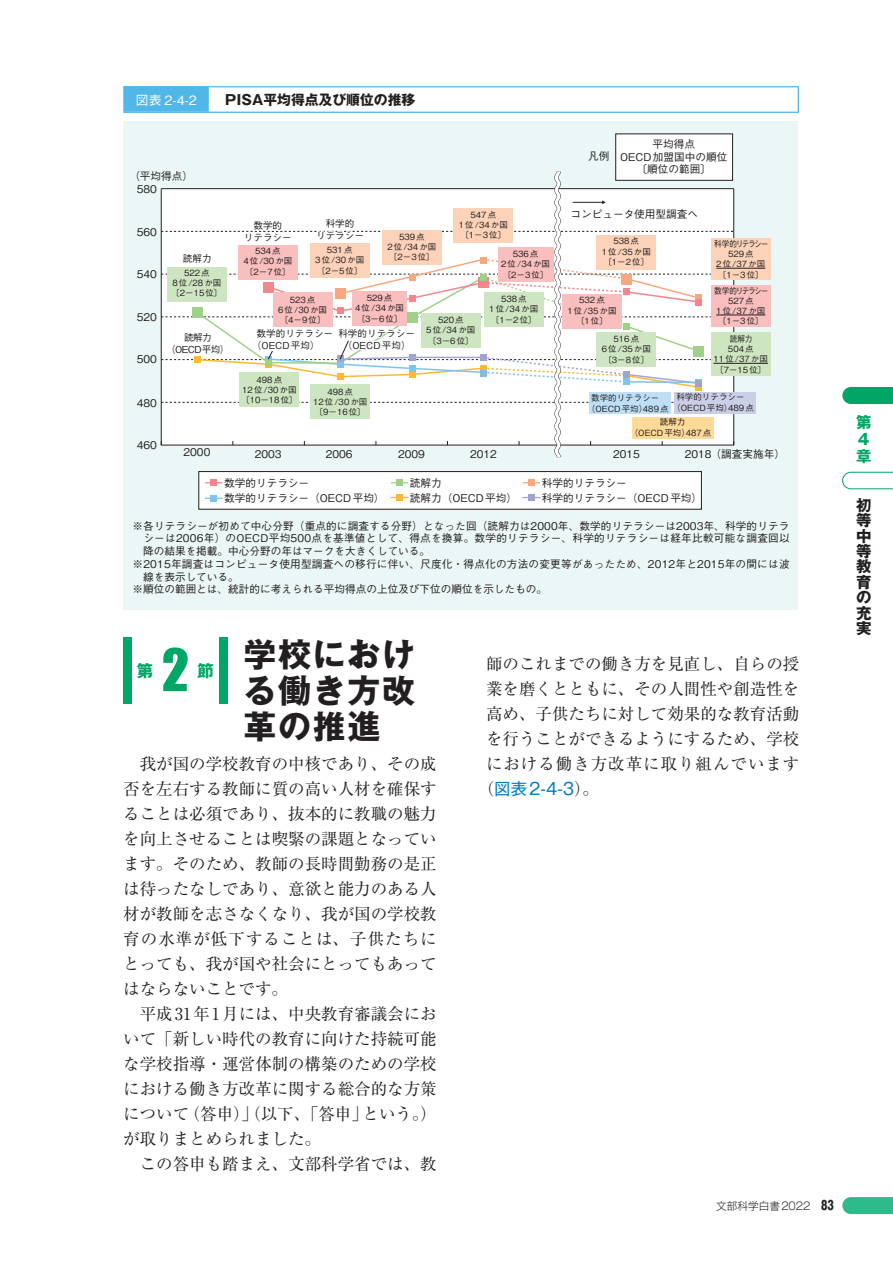
<style>
.page{position:relative;width:893px;height:1263px;background:#fff}
.page>*{position:absolute;margin:0;border:0;box-sizing:border-box;transform-origin:0 0}
.t1{font:54.15px "Impact";color:#00a665}
.t2{font:700 33px/36.2px "Gothic MB101 Pro";letter-spacing:.05em;color:#231f20;text-align:justify}
.t3{font:16.5px/25px "Ryumin Pro";color:#231f20;text-align:justify}
.t4{font:16.5px "Gothic MB101 Pro";color:#007ec5}
.t5{font:700 16.5px "Gothic MB101 Pro";color:#00a665}
.t6{font:700 15.45px/15.5px "Gothic MB101 Pro";color:#231f20;text-align:justify}
.t7{font:700 15.45px/17.4px "Gothic MB101 Pro";color:#00a665;text-align:justify}
.t8{font:700 13.8px "Gothic MB101 Pro";color:#231f20}
.t9{font:500 12.75px "Gothic BBB Pro";color:#fff}
.t10{font:500 10.65px/12.8px "Gothic BBB Pro";letter-spacing:.01em;color:#231f20}
.t11{font:500 10.65px/12.8px "Gothic BBB Pr 6 N";color:#231f20;text-align:center}
.t12{font:300 10.65px "Gothic MB101 Pro";color:#231f20}
.t13{font:500 9.6px/12px "Gothic BBB Pr 6 N";color:#231f20;text-align:center}
.t14{font:500 9.6px/12px "Gothic BBB Pr 6 N";letter-spacing:-.05em;color:#231f20;text-align:center}
.t15{font:500 8.55px/10.5px "Gothic BBB Pr 6 N";letter-spacing:.06em;color:#231f20;text-align:center}
.t16{font:500 8.55px/10.2px "Gothic BBB Pr 6 N";color:#231f20;text-align:center}
.t17{font:500 8.55px/10.2px "Gothic BBB Pr 6 N";letter-spacing:.065em;color:#231f20;text-align:center}
.t18{font:500 8.55px "Gothic BBB Pr 6 N";letter-spacing:-.145em;color:#231f20;scale:.9 1}
.t19{font:500 8.55px "Gothic BBB Pr 6 N";color:#231f20;scale:.9 1}
.s1{font-family:"Ryumin Pro";color:#231f20}
.s2{font-weight:700;font-size:12.75px}
</style>
<div class="page">
<svg style="left:842px;top:387px;width:51px;height:17px"></svg>
<svg style="left:842px;top:472px;width:51px;height:17px"></svg>
<svg style="left:842px;top:1197px;width:51px;height:17px"></svg>
<div style="left:123px;top:637px;width:9px;height:67px;background:#00a665"></div>
<div style="left:219px;top:637px;width:9px;height:67px;background:#00a665"></div>
<hr style="left:123px;top:86px;width:676px;height:1px;background:#50b7e8">
<hr style="left:123px;top:87px;width:2px;height:25px;background:#50b7e8">
<svg style="left:798px;top:87px;width:1px;height:25px"></svg>
<hr style="left:123px;top:112px;width:676px;height:1px;background:#50b7e8">
<div style="left:124px;top:86px;width:85px;height:26px;background:#50b7e8"></div>
<div style="left:124px;top:121px;width:674px;height:488px;background:#ebf6f6"></div>
<div style="left:199px;top:472px;width:502px;height:37px;background:#fff"></div>
<div style="left:199px;top:471px;width:503px;height:38px;border:1px solid #231f20"></div>
<div style="left:528px;top:479px;width:7px;height:7px;background:#f8a87e"></div>
<div style="left:211px;top:479px;width:6px;height:7px;background:#f3858d"></div>
<div style="left:396px;top:479px;width:7px;height:7px;background:#9fd08a"></div>
<svg style="left:205px;top:495px;width:17px;height:6px"></svg>
<div style="left:396px;top:494px;width:7px;height:7px;background:#fdb931"></div>
<div style="left:616px;top:134px;width:117px;height:46px;background:#fff"></div>
<div style="left:674px;top:392px;width:82px;height:22px;background:#cbcee7"></div>
<div style="left:528px;top:494px;width:7px;height:7px;background:#9fa4cc"></div>
<div style="left:711px;top:239px;width:60px;height:41px;background:#fcd2b8"></div>
<svg style="left:161px;top:167px;width:573px;height:291px;background:#f2eee8"></svg>
<hr style="left:716px;top:268px;width:49px;height:1px;background:#231f20">
<div style="left:711px;top:285px;width:60px;height:42px;background:#f9bebe"></div>
<hr style="left:716px;top:315px;width:49px;height:1px;background:#231f20">
<div style="left:711px;top:332px;width:60px;height:44px;background:#cde5c1"></div>
<hr style="left:714px;top:363px;width:54px;height:1px;background:#231f20">
<p class="t9" style="left:136px;top:90px;width:62px">図表 2-4-2</p>
<p class="t8" style="left:225px;top:88px;width:192px">PISA平均得点及び順位の推移</p>
<p class="t11" style="left:129px;top:169px;width:65px">（平均得点）</p>
<p class="t11" style="left:137px;top:182px;width:22px">580</p>
<p class="t11" style="left:137px;top:224px;width:22px">560</p>
<p class="t11" style="left:137px;top:267px;width:22px">540</p>
<p class="t11" style="left:137px;top:310px;width:22px">520</p>
<p class="t11" style="left:137px;top:352px;width:22px">500</p>
<p class="t11" style="left:137px;top:396px;width:22px">480</p>
<p class="t15" style="left:459px;top:209px;width:51px">547点<br>1位/34か国〔1－3位〕</p>
<p class="t13" style="left:316px;top:217px;width:49px">科学的<br>リテラシー</p>
<p class="t13" style="left:244px;top:219px;width:49px">数学的<br>リテラシー</p>
<p class="t15" style="left:387px;top:231px;width:51px">539点<br>2位/34か国〔2－3位〕</p>
<p class="t17" style="left:315px;top:244px;width:51px">531点<br>3位/30か国〔2－5位〕</p>
<p class="t13" style="left:183px;top:252px;width:30px">読解力</p>
<p class="t17" style="left:243px;top:245px;width:51px">534点<br>4位/30か国〔2－7位〕</p>
<p class="t15" style="left:501px;top:248px;width:51px">536点<br>2位/34か国〔2－3位〕</p>
<p class="t15" style="left:489px;top:292px;width:51px">538点<br>1位/34か国〔1－2位〕</p>
<p class="t16" style="left:171px;top:267px;width:53px">522点<br>8位/28か国〔2－15位〕</p>
<p class="t15" style="left:355px;top:292px;width:51px">529点<br>4位/34か国〔3－6位〕</p>
<p class="t17" style="left:278px;top:294px;width:51px">523点<br>6位/30か国〔4－9位〕</p>
<p class="t15" style="left:426px;top:314px;width:51px">520点<br>5位/34か国〔3－6位〕</p>
<p class="t14" style="left:166px;top:331px;width:65px">読解力（OECD平均）</p>
<p class="t13" style="left:252px;top:327px;width:83px;text-align:left;text-indent:5px">数学的リテラシー（OECD平均）</p>
<p class="t13" style="left:338px;top:327px;width:78px">科学的リテラシー（OECD平均）</p>
<p class="t16" style="left:241px;top:374px;width:58px">498点<br>12位/30か国〔10－18位〕</p>
<p class="t16" style="left:313px;top:386px;width:56px">498点<br>12位/30か国〔9－16位〕</p>
<p class="t11" style="left:588px;top:149px;width:23px">凡例</p>
<p class="t11" style="left:620px;top:137px;width:109px">平均得点<br>OECD加盟国中の順位〔順位の範囲〕</p>
<p class="t11" style="left:570px;top:207px;width:129px">コンピュータ使用型調査へ</p>
<p class="t15" style="left:602px;top:235px;width:51px">538点<br>1位/35か国〔1－2位〕</p>
<p class="t18" style="left:714px;top:237px;width:62px">科学的リテラシー</p>
<p class="t15" style="left:716px;top:248px;width:51px">529点<br>2位/37か国〔1－3位〕</p>
<p class="t15" style="left:567px;top:295px;width:51px">532点<br>1位/35か国〔1位〕</p>
<p class="t18" style="left:714px;top:284px;width:62px">数学的リテラシー</p>
<p class="t15" style="left:716px;top:295px;width:51px">527点<br>1位/37か国〔1－3位〕</p>
<p class="t15" style="left:602px;top:333px;width:51px">516点<br>6位/35か国〔3－8位〕</p>
<p class="t19" style="left:730px;top:332px;width:27px">読解力</p>
<p class="t16" style="left:714px;top:343px;width:56px">504点<br>11位/37か国〔7－15位〕</p>
<p class="t16" style="left:587px;top:392px;width:83px">数学的リテラシー（OECD平均）489点</p>
<p class="t16" style="left:672px;top:391px;width:83px">科学的リテラシー（OECD平均）489点</p>
<p class="t16" style="left:630px;top:416px;width:83px">読解力<br>（OECD平均）487点</p>
<p class="t11" style="left:137px;top:438px;width:22px">460</p>
<p class="t11" style="left:184px;top:445px;width:28px">2000</p>
<p class="t11" style="left:255px;top:446px;width:28px">2003</p>
<p class="t11" style="left:326px;top:446px;width:28px">2006</p>
<p class="t11" style="left:398px;top:446px;width:28px">2009</p>
<p class="t11" style="left:470px;top:446px;width:28px">2012</p>
<p class="t11" style="left:613px;top:446px;width:28px">2015</p>
<p class="t11" style="left:685px;top:446px;width:102px">2018（調査実施年）</p>
<p class="t11" style="left:224px;top:491px;width:162px">数学的リテラシー（OECD平均）</p>
<p class="t11" style="left:224px;top:476px;width:87px">数学的リテラシー</p>
<p class="t11" style="left:410px;top:476px;width:33px">読解力</p>
<p class="t11" style="left:542px;top:476px;width:87px">科学的リテラシー</p>
<p class="t11" style="left:410px;top:491px;width:109px">読解力（OECD平均）</p>
<p class="t11" style="left:542px;top:491px;width:162px">科学的リテラシー（OECD平均）</p>
<p class="t10" style="left:133px;top:518px;width:659px">※各リテラシーが初めて中心分野（重点的に調査する分野）となった回（読解力は2000年、数学的リテラシーは2003年、科学的リテラ　シーは2006年）のOECD平均500点を基準値として、得点を換算。数学的リテラシー、科学的リテラシーは経年比較可能な調査回以　降の結果を掲載。中心分野の年はマークを大きくしている。<br>※2015年調査はコンピュータ使用型調査への移行に伴い、尺度化・得点化の方法の変更等があったため、2012年と2015年の間には波　線を表示している。<br>※順位の範囲とは、統計的に考えられる平均得点の上位及び下位の順位を示したもの。</p>
<h1 class="t1" style="left:162px;top:628px;width:29px">2</h1>
<h2 class="t2" style="left:244px;top:632px;width:173px">学校における働き方改革の推進</h2>
<p class="t3" style="left:123px;top:750px;width:315px;text-indent:16px">我が国の学校教育の中核であり、その成否を左右する教師に質の高い人材を確保することは必須であり、抜本的に教職の魅力を向上させることは喫緊の課題となっています。そのため、教師の長時間勤務の是正は待ったなしであり、意欲と能力のある人材が教師を志さなくなり、我が国の学校教育の水準が低下することは、子供たちにとっても、我が国や社会にとってもあってはならないことです。</p>
<p class="t3" style="left:123px;top:1000px;width:315px;text-indent:16px">平成31年1月には、中央教育審議会において「新しい時代の教育に向けた持続可能な学校指導・運営体制の構築のための学校における働き方改革に関する総合的な方策について（答申）」（以下、「答申」という。）が取りまとめられました。</p>
<p class="t3" style="left:140px;top:1150px;width:298px">この答申も踏まえ、文部科学省では、教</p>
<p class="t5" style="left:137px;top:657px;width:78px">第　 　節</p>
<p class="t3" style="left:486px;top:650px;width:315px">師のこれまでの働き方を見直し、自らの授業を磨くとともに、その人間性や創造性を高め、子供たちに対して効果的な教育活動を行うことができるようにするため、学校における働き方改革に取り組んでいます</p>
<p class="t4" style="left:478px;top:775px;width:123px"><span class="s1">（</span>図表2-4-3<span class="s1">）。</span></p>
<p class="t12" style="left:716px;top:1197px;width:119px">文部科学白書2022　<span class="s2">83</span></p>
<p class="t7" style="left:856px;top:411px;width:16px">第4章</p>
<p class="t6" style="left:856px;top:495px;width:17px">初等中等教育の充実</p>
</div>
